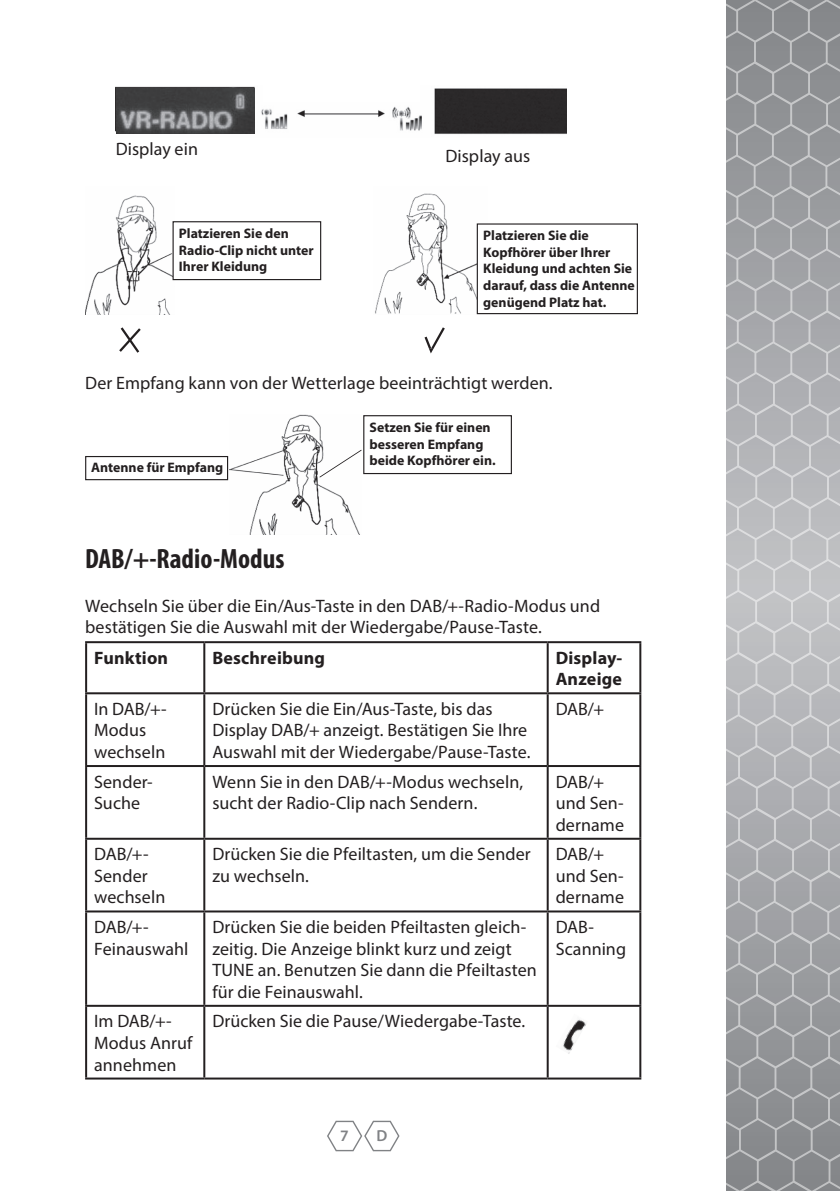
<style>
.page{position:relative;width:840px;height:1191px;background:#fff}
.page>*{position:absolute;margin:0;border:0;box-sizing:border-box;transform-origin:0 0}
.t1{font:700 condensed 28px "Myriad Pro";color:#231f20}
.t2{font:18px/21.6px "Myriad Pro";letter-spacing:.005em;color:#231f20}
.t3{font:700 18px/21.6px "Myriad Pro";letter-spacing:.01em;color:#231f20}
.t4{font:600 16px "Myriad Pro";color:#808285}
.t5{font:700 13.8px/16.6px "Myriad Pro";color:#231f20}
</style>
<div class="page">
<svg style="left:726px;top:0;width:113px;height:1191px;background:#a7a8ab"></svg>
<svg style="left:327px;top:1120px;width:72px;height:31px"></svg>
<img style="left:115px;top:86px;width:450px;height:48px">
<div style="left:263px;top:85px;width:157px;height:16px;background:#fff"></div>
<img style="left:116px;top:88px;width:138px;height:46px">
<img style="left:85px;top:195px;width:90px;height:120px">
<img style="left:375px;top:193px;width:112px;height:122px">
<img style="left:229px;top:414px;width:131px;height:121px">
<svg style="left:319px;top:450px;width:42px;height:27px"></svg>
<hr style="left:85px;top:641px;width:119px;height:2px;background:#231f20">
<hr style="left:85px;top:643px;width:2px;height:49px;background:#231f20">
<hr style="left:204px;top:641px;width:343px;height:2px;background:#231f20">
<hr style="left:203px;top:643px;width:2px;height:49px;background:#231f20">
<hr style="left:547px;top:641px;width:94px;height:2px;background:#231f20">
<hr style="left:546px;top:643px;width:2px;height:49px;background:#231f20">
<hr style="left:639px;top:643px;width:2px;height:49px;background:#231f20">
<hr style="left:85px;top:692px;width:119px;height:2px;background:#231f20">
<hr style="left:85px;top:694px;width:2px;height:71px;background:#231f20">
<hr style="left:204px;top:692px;width:343px;height:2px;background:#231f20">
<hr style="left:203px;top:694px;width:2px;height:71px;background:#231f20">
<hr style="left:547px;top:692px;width:94px;height:2px;background:#231f20">
<hr style="left:546px;top:694px;width:2px;height:71px;background:#231f20">
<hr style="left:639px;top:694px;width:2px;height:71px;background:#231f20">
<hr style="left:85px;top:765px;width:119px;height:2px;background:#231f20">
<hr style="left:85px;top:767px;width:2px;height:70px;background:#231f20">
<hr style="left:204px;top:765px;width:343px;height:2px;background:#231f20">
<hr style="left:203px;top:767px;width:2px;height:70px;background:#231f20">
<hr style="left:547px;top:765px;width:94px;height:2px;background:#231f20">
<hr style="left:546px;top:767px;width:2px;height:70px;background:#231f20">
<hr style="left:639px;top:767px;width:2px;height:70px;background:#231f20">
<hr style="left:85px;top:837px;width:119px;height:2px;background:#231f20">
<hr style="left:85px;top:839px;width:2px;height:71px;background:#231f20">
<hr style="left:204px;top:837px;width:343px;height:2px;background:#231f20">
<hr style="left:203px;top:839px;width:2px;height:71px;background:#231f20">
<hr style="left:547px;top:837px;width:94px;height:2px;background:#231f20">
<hr style="left:546px;top:839px;width:2px;height:71px;background:#231f20">
<hr style="left:639px;top:839px;width:2px;height:71px;background:#231f20">
<hr style="left:85px;top:910px;width:119px;height:2px;background:#231f20">
<hr style="left:85px;top:912px;width:2px;height:92px;background:#231f20">
<hr style="left:204px;top:910px;width:343px;height:2px;background:#231f20">
<hr style="left:203px;top:912px;width:2px;height:92px;background:#231f20">
<hr style="left:547px;top:910px;width:94px;height:2px;background:#231f20">
<hr style="left:546px;top:912px;width:2px;height:92px;background:#231f20">
<hr style="left:639px;top:912px;width:2px;height:92px;background:#231f20">
<hr style="left:85px;top:1004px;width:119px;height:2px;background:#231f20">
<hr style="left:85px;top:1006px;width:2px;height:71px;background:#231f20">
<hr style="left:204px;top:1004px;width:343px;height:2px;background:#231f20">
<hr style="left:203px;top:1006px;width:2px;height:71px;background:#231f20">
<hr style="left:547px;top:1004px;width:94px;height:2px;background:#231f20">
<hr style="left:546px;top:1006px;width:2px;height:71px;background:#231f20">
<hr style="left:639px;top:1006px;width:2px;height:71px;background:#231f20">
<hr style="left:85px;top:1077px;width:119px;height:2px;background:#231f20">
<hr style="left:204px;top:1077px;width:343px;height:2px;background:#231f20">
<hr style="left:547px;top:1077px;width:94px;height:2px;background:#231f20">
<img style="left:563px;top:1019px;width:23px;height:35px">
<svg style="left:424px;top:327px;width:20px;height:26px"></svg>
<svg style="left:119px;top:327px;width:22px;height:26px"></svg>
<div style="left:477px;top:224px;width:160px;height:90px;background:#fff"></div>
<div style="left:476px;top:223px;width:161px;height:91px;border:1px solid #231f20"></div>
<div style="left:173px;top:222px;width:147px;height:57px;background:#fff"></div>
<div style="left:172px;top:221px;width:149px;height:59px;border:1px solid #231f20"></div>
<div style="left:85px;top:456px;width:143px;height:24px;border:1px solid #231f20"></div>
<div style="left:363px;top:415px;width:148px;height:59px;border:1px solid #231f20"></div>
<p class="t2" style="left:116px;top:138px;width:84px">Display ein</p>
<p class="t2" style="left:445px;top:145px;width:86px">Display aus</p>
<p class="t5" style="left:179px;top:225px;width:136px">Platzieren Sie den<br>Radio-Clip nicht unter<br>Ihrer Kleidung</p>
<p class="t5" style="left:483px;top:227px;width:153px">Platzieren Sie die<br>Kopfhörer über Ihrer<br>Kleidung und achten Sie darauf, dass die Antenne genügend Platz hat.</p>
<p class="t2" style="left:85px;top:372px;width:469px">Der Empfang kann von der Wetterlage beeinträchtigt werden.</p>
<p class="t5" style="left:91px;top:458px;width:133px">Antenne für Empfang</p>
<p class="t5" style="left:369px;top:418px;width:128px">Setzen Sie für einen besseren Empfang beide Kopfhörer ein.</p>
<h1 class="t1" style="left:85px;top:541px;width:201px">DAB/+-Radio-Modus</h1>
<p class="t2" style="left:85px;top:594px;width:516px">Wechseln Sie über die Ein/Aus-Taste in den DAB/+-Radio-Modus und bestätigen Sie die Auswahl mit der Wiedergabe/Pause-Taste.</p>
<p class="t3" style="left:94px;top:646px;width:75px">Funktion</p>
<p class="t3" style="left:212px;top:646px;width:114px">Beschreibung</p>
<p class="t3" style="left:555px;top:646px;width:68px">Display-<br>Anzeige</p>
<p class="t2" style="left:94px;top:697px;width:74px">In DAB/+-<br>Modus wechseln</p>
<p class="t2" style="left:212px;top:697px;width:319px">Drücken Sie die Ein/Aus-Taste, bis das<br>Display DAB/+ anzeigt. Bestätigen Sie Ihre<br>Auswahl mit der Wiedergabe/Pause-Taste.</p>
<p class="t2" style="left:555px;top:697px;width:50px">DAB/+</p>
<p class="t2" style="left:94px;top:770px;width:60px">Sender-<br>Suche</p>
<p class="t2" style="left:212px;top:770px;width:312px">Wenn Sie in den DAB/+-Modus wechseln, sucht der Radio-Clip nach Sendern.</p>
<p class="t2" style="left:555px;top:770px;width:70px">DAB/+ und Sen&shy;dername</p>
<p class="t2" style="left:94px;top:843px;width:73px">DAB/+-<br>Sender wechseln</p>
<p class="t2" style="left:212px;top:843px;width:320px">Drücken Sie die Pfeiltasten, um die Sender zu wechseln.</p>
<p class="t2" style="left:555px;top:843px;width:70px">DAB/+ und Sen&shy;dername</p>
<p class="t2" style="left:94px;top:916px;width:96px">DAB/+-<br>Feinauswahl</p>
<p class="t2" style="left:212px;top:916px;width:326px">Drücken Sie die beiden Pfeiltasten gleich&shy;zeitig. Die Anzeige blinkt kurz und zeigt TUNE an. Benutzen Sie dann die Pfeiltasten für die Feinauswahl.</p>
<p class="t2" style="left:555px;top:916px;width:72px">DAB-<br>Scanning</p>
<p class="t2" style="left:94px;top:1010px;width:100px">Im DAB/+-<br>Modus Anruf annehmen</p>
<p class="t2" style="left:212px;top:1010px;width:314px">Drücken Sie die Pause/Wiedergabe-Taste.</p>
<p class="t4" style="left:340px;top:1125px;width:10px">7</p>
<p class="t4" style="left:376px;top:1125px;width:12px">D</p>
</div>
